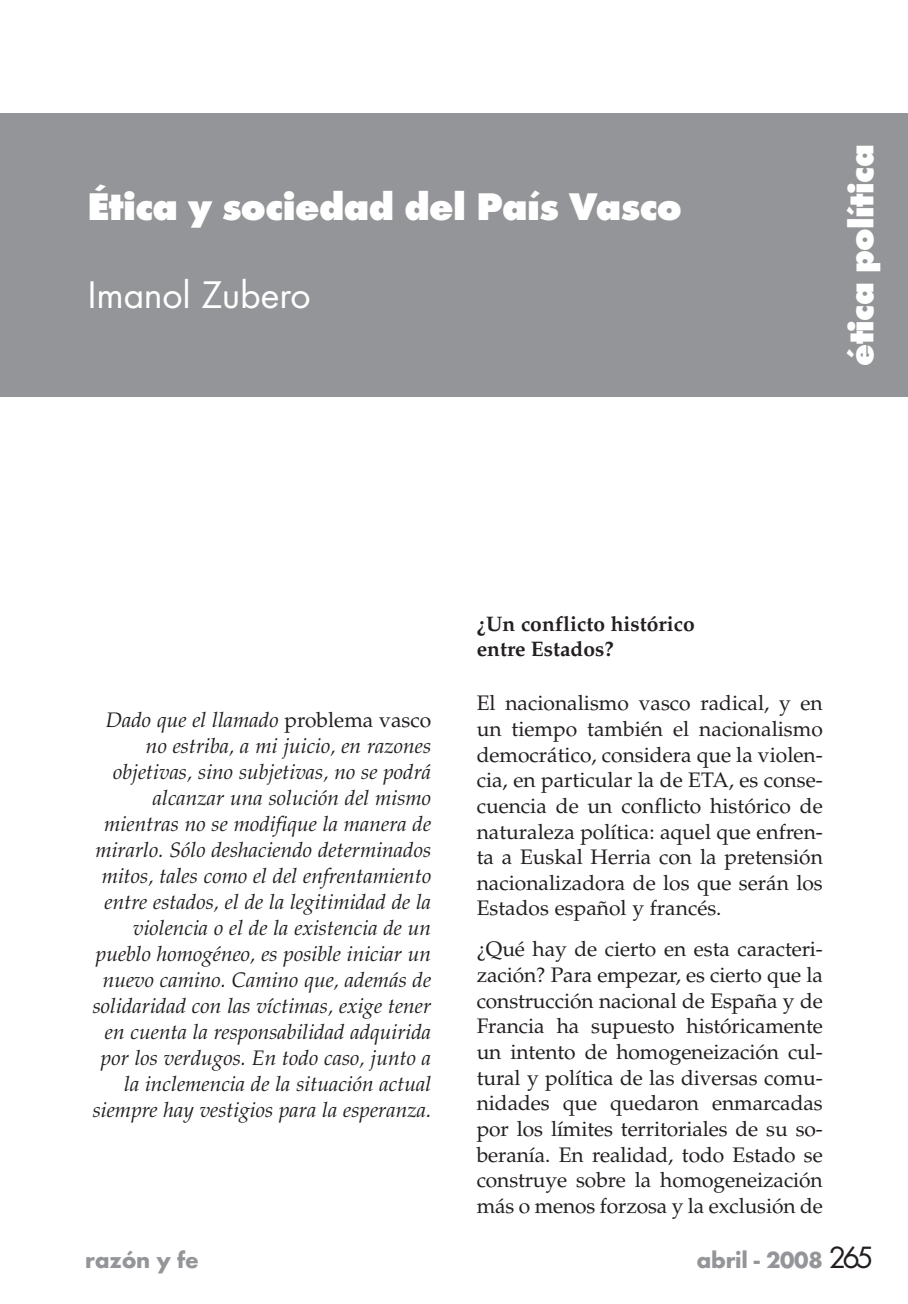
<style>
.page{position:relative;width:908px;height:1304px;background:#fff}
.page>*{position:absolute;margin:0;border:0;box-sizing:border-box;transform-origin:0 0}
.t1{font:800 40px "Futura T";letter-spacing:-.015em;color:#fff}
.t2{font:40px "Futura T";letter-spacing:-.01em;color:#fff}
.t3{font:800 36px "Futura T";letter-spacing:-.015em;color:#fff}
.t4{font:700 24px "Futura T";letter-spacing:-.01em;color:#939598}
.t5{font:21px/25.6px "Palatino";letter-spacing:-.005em;color:#231f20;text-align:justify}
.t6{font:italic 21px/26px "Palatino";color:#231f20;text-align:right}
.t7{font:700 21px/25.6px "Palatino";color:#231f20}
.s1{font-style:normal}
.s2{font-weight:400;font-size:32px;color:#231f20}
</style>
<div class="page">
<div style="left:0;top:113px;width:907px;height:284px;background:#939598"></div>
<h1 class="t1" style="left:87px;top:191px;width:596px">Ética y sociedad del País Vasco</h1>
<h1 class="t2" style="left:87px;top:278px;width:225px">Imanol Zubero</h1>
<h2 class="t3" style="left:846px;top:366px;width:223px;rotate:-90deg">ética política</h2>
<p class="t6" style="left:93px;top:709px;width:340px">Dado que el llamado <span class="s1">problema vasco </span>no estriba, a mi juicio, en razones objetivas, sino subjetivas, no se podrá alcanzar una solución del mismo mientras no se modifique la manera de mirarlo. Sólo deshaciendo determinados mitos, tales como el del enfrentamiento entre estados, el de la legitimidad de la violencia o el de la existencia de un pueblo homogéneo, es posible iniciar un nuevo camino. Camino que, además de solidaridad con las víctimas, exige tener en cuenta la responsabilidad adquirida por los verdugos. En todo caso, junto a la inclemencia de la situación actual siempre hay vestigios para la esperanza.</p>
<p class="t7" style="left:476px;top:613px;width:219px">¿Un conflicto histórico entre Estados?</p>
<p class="t5" style="left:476px;top:693px;width:347px">El nacionalismo vasco radical, y en un tiempo también el nacionalismo democrático, considera que la violen&shy;cia, en particular la de ETA, es conse&shy;cuencia de un conflicto histórico de naturaleza política: aquel que enfren&shy;ta a Euskal Herria con la pretensión nacionalizadora de los que serán los Estados español y francés.</p>
<p class="t5" style="left:476px;top:939px;width:347px">¿Qué hay de cierto en esta caracteri&shy;zación? Para empezar, es cierto que la construcción nacional de España y de Francia ha supuesto históricamente un intento de homogeneización cul&shy;tural y política de las diversas comu&shy;nidades que quedaron enmarcadas por los límites territoriales de su so&shy;beranía. En realidad, todo Estado se construye sobre la homogeneización más o menos forzosa y la exclusión de</p>
<p class="t4" style="left:85px;top:1246px;width:115px">razón y fe</p>
<p class="t4" style="left:696px;top:1246px;width:179px">abril - 2008 <span class="s2">265</span></p>
</div>
